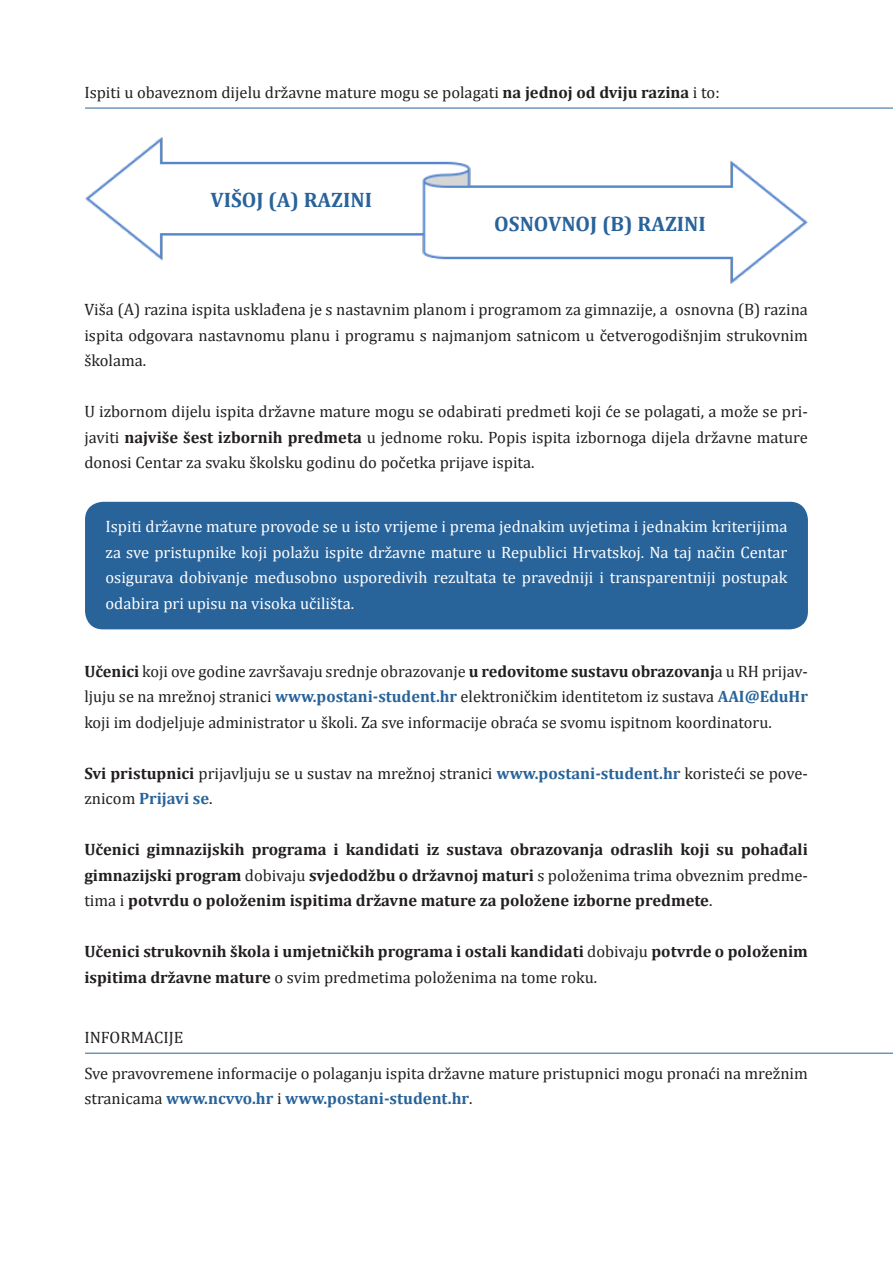
<style>
.page{position:relative;width:893px;height:1263px;background:#fff}
.page>*{position:absolute;margin:0;border:0;box-sizing:border-box;transform-origin:0 0}
.t1{font:700 21px "Cambria";color:#28639a}
.t2{font:16.5px/25.5px "Cambria";color:#231f20;text-align:justify}
.t3{font:700 16.5px/25.5px "Cambria";color:#231f20;text-align:justify}
.t4{font:16.5px/25.5px "Cambria";color:#fff;text-align:justify}
.s1{font-weight:700}
.s2{font-weight:700;color:#28639a}
.s3{font-weight:400}
</style>
<div class="page">
<img style="left:85px;top:137px;width:722px;height:147px">
<hr style="left:85px;top:108px;width:808px;height:1px;background:#28639a">
<hr style="left:85px;top:1053px;width:808px;height:1px;background:#28639a">
<div style="left:85px;top:502px;width:723px;height:127px;background:#28639a;border-radius:18px"></div>
<p class="t2" style="left:84px;top:79px;width:637px">Ispiti u obaveznom dijelu državne mature mogu se polagati <span class="s1">na jednoj od dviju razina</span> i to:</p>
<p class="t1" style="left:210px;top:185px;width:163px">VIŠOJ (A) RAZINI</p>
<p class="t1" style="left:494px;top:209px;width:213px">OSNOVNOJ (B) RAZINI</p>
<p class="t2" style="left:84px;top:297px;width:725px">Viša (A) razina ispita usklađena je s nastavnim planom i programom za gimnazije, a osnovna (B) razina ispita odgovara nastavnomu planu i programu s najmanjom satnicom u četverogodišnjim strukovnim školama.</p>
<p class="t2" style="left:84px;top:399px;width:725px">U izbornom dijelu ispita državne mature mogu se odabirati predmeti koji će se polagati, a može se pri&shy;javiti <span class="s1">najviše šest izbornih predmeta</span> u jednome roku. Popis ispita izbornoga dijela državne mature donosi Centar za svaku školsku godinu do početka prijave ispita.</p>
<p class="t4" style="left:106px;top:514px;width:683px">Ispiti državne mature provode se u isto vrijeme i prema jednakim uvjetima i jednakim kriterijima za sve pristupnike koji polažu ispite državne mature u Republici Hrvatskoj. Na taj način Centar osigurava dobivanje međusobno usporedivih rezultata te pravedniji i transparentniji postupak odabira pri upisu na visoka učilišta.</p>
<p class="t2" style="left:84px;top:658px;width:725px"><span class="s1">Učenici</span> koji ove godine završavaju srednje obrazovanje <span class="s1">u redovitome sustavu obrazovanj</span>a u RH prijav&shy;ljuju se na mrežnoj stranici <span class="s2">www.postani-student.hr</span> elektroničkim identitetom iz sustava <span class="s2">AAI@EduHr </span>koji im dodjeljuje administrator u školi. Za sve informacije obraća se svomu ispitnom koordinatoru.</p>
<p class="t2" style="left:84px;top:760px;width:725px"><span class="s1">Svi pristupnici</span> prijavljuju se u sustav na mrežnoj stranici <span class="s2">www.postani-student.hr</span> koristeći se pove&shy;znicom <span class="s2">Prijavi se</span>.</p>
<p class="t3" style="left:84px;top:836px;width:725px">Učenici gimnazijskih programa i kandidati iz sustava obrazovanja odraslih koji su pohađali gimnazijski program <span class="s3">dobivaju</span> svjedodžbu o državnoj maturi <span class="s3">s položenima trima obveznim predme&shy;tima i</span> potvrdu o položenim ispitima državne mature za položene izborne predmete<span class="s3">.</span></p>
<p class="t3" style="left:84px;top:938px;width:725px">Učenici strukovnih škola i umjetničkih programa i ostali kandidati <span class="s3">dobivaju</span> potvrde o položenim ispitima državne mature <span class="s3">o svim predmetima položenima na tome roku.</span></p>
<p class="t2" style="left:84px;top:1024px;width:101px">INFORMACIJE</p>
<p class="t2" style="left:84px;top:1060px;width:725px">Sve pravovremene informacije o polaganju ispita državne mature pristupnici mogu pronaći na mrežnim stranicama <span class="s2">www.ncvvo.hr</span> i <span class="s2">www.postani-student.hr</span>.</p>
</div>
